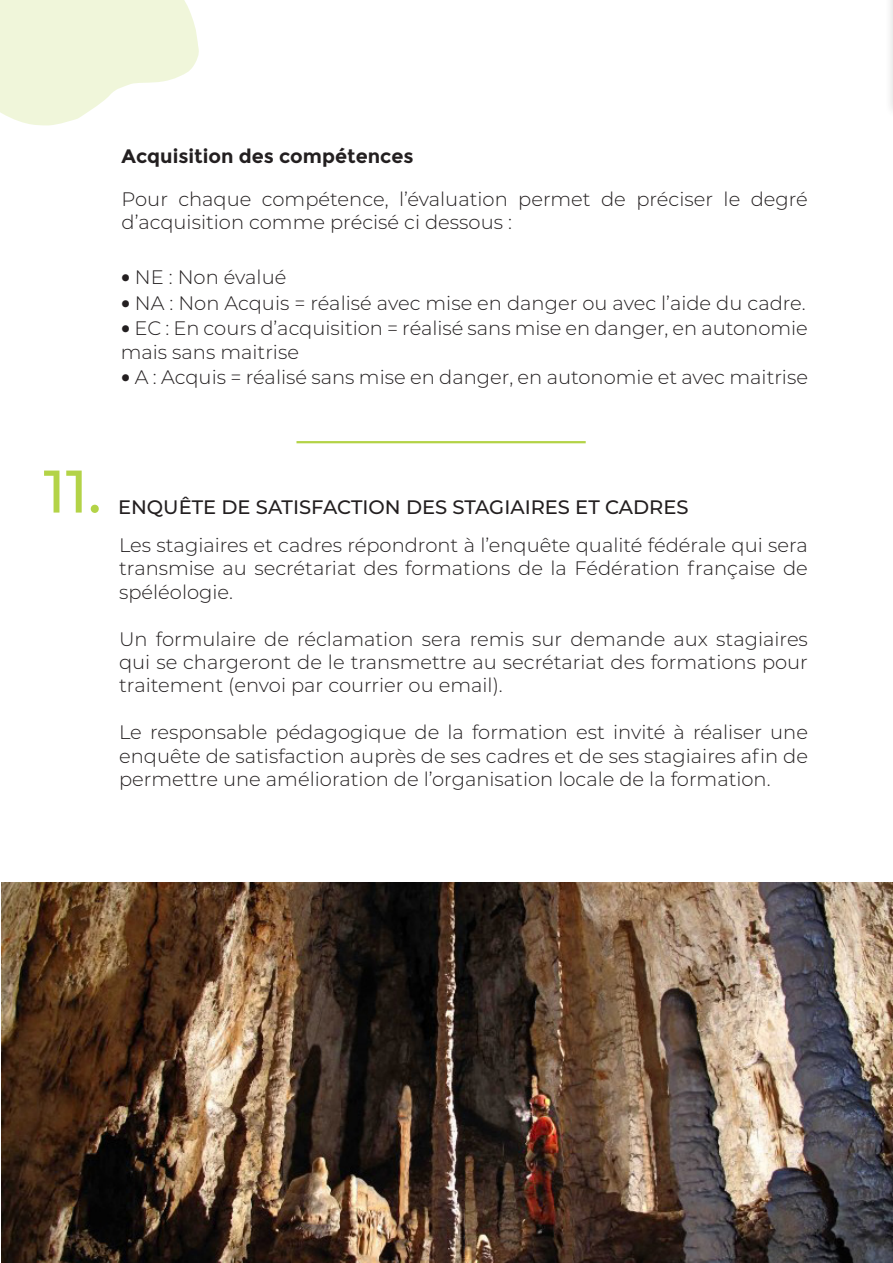
<style>
.page{position:relative;width:893px;height:1263px;background:#fff}
.page>*{position:absolute;margin:0;border:0;box-sizing:border-box;transform-origin:0 0}
.t1{font:500 60px "Montserrat";color:#b3d347}
.t2{font:300 19.5px/23.4px "Montserrat";color:#231f20;text-align:justify}
.t3{font:500 19.5px "Montserrat";color:#231f20}
.t4{font:700 19.5px "Montserrat";color:#231f20}
.s1{font-family:"Calibri";font-weight:700}
</style>
<div class="page">
<svg style="left:0;top:0;width:199px;height:126px"></svg>
<div style="left:884px;top:0;width:9px;height:119px;background:#f9f9f9"></div>
<hr style="left:296px;top:441px;width:290px;height:2px;background:#b3d347">
<img style="left:1px;top:882px;width:892px;height:381px">
<p class="t4" style="left:122px;top:145px;width:294px">Acquisition des compétences</p>
<p class="t2" style="left:122px;top:186px;width:688px">Pour chaque compétence, l’évaluation permet de préciser le degré d’acquisition comme précisé ci dessous :</p>
<p class="t2" style="left:121px;top:265px;width:167px"><span class="s1">•</span> NE : Non évalué</p>
<p class="t2" style="left:121px;top:290px;width:687px"><span class="s1">•</span> NA : Non Acquis = réalisé avec mise en danger ou avec l’aide du cadre.</p>
<p class="t2" style="left:121px;top:316px;width:689px"><span class="s1">•</span> EC : En cours d’acquisition = réalisé sans mise en danger, en autonomie mais sans maitrise</p>
<p class="t2" style="left:121px;top:365px;width:689px"><span class="s1">•</span> A : Acquis = réalisé sans mise en danger, en autonomie et avec maitrise</p>
<p class="t1" style="left:44px;top:449px;width:60px">11.</p>
<p class="t3" style="left:118px;top:494px;width:572px">ENQUÊTE DE SATISFACTION DES STAGIAIRES ET CADRES</p>
<p class="t2" style="left:119px;top:533px;width:690px">Les stagiaires et cadres répondront à l’enquête qualité fédérale qui sera transmise au secrétariat des formations de la Fédération française de spéléologie.</p>
<p class="t2" style="left:119px;top:626px;width:690px">Un formulaire de réclamation sera remis sur demande aux stagiaires qui se chargeront de le transmettre au secrétariat des formations pour traitement (envoi par courrier ou email).</p>
<p class="t2" style="left:119px;top:720px;width:690px">Le responsable pédagogique de la formation est invité à réaliser une enquête de satisfaction auprès de ses cadres et de ses stagiaires afin de permettre une amélioration de l’organisation locale de la formation.</p>
</div>
